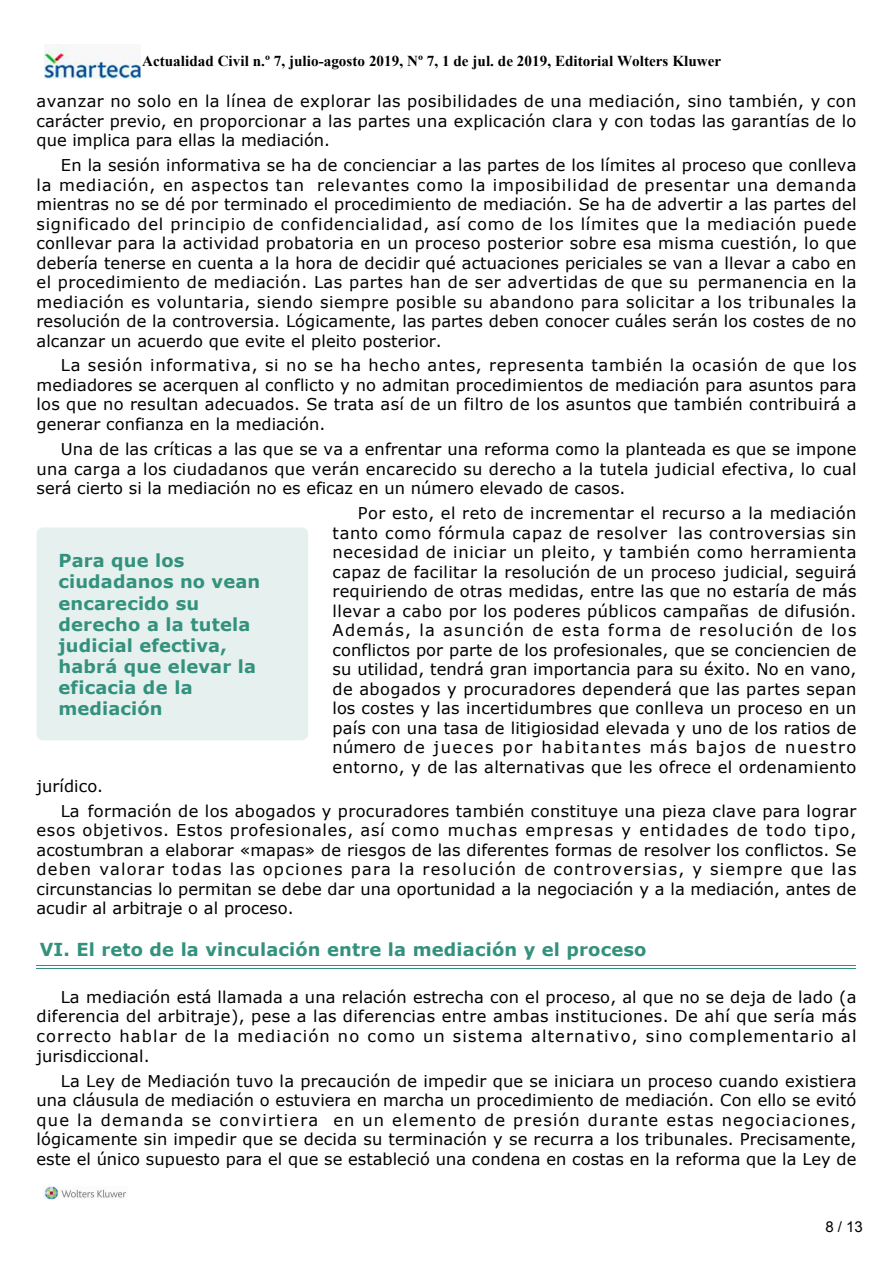
<style>
.page{position:relative;width:893px;height:1263px;background:#fff}
.page>*{position:absolute;margin:0;border:0;box-sizing:border-box;transform-origin:0 0}
.t1{font:700 17.85px/21.1px "Verdana";letter-spacing:.01em;color:#33917d}
.t2{font:16.2px/19.5px "Verdana";letter-spacing:.005em;color:#000;text-align:justify}
.t3{font:700 15.15px "Times New Roman";color:#000}
.t4{font:15px "Arial";color:#000}
</style>
<div class="page">
<hr style="left:37px;top:966px;width:819px;height:1px;background:#33917d">
<hr style="left:37px;top:968px;width:819px;height:1px;background:#33917d">
<div style="left:37px;top:527px;width:271px;height:213px;background:#e6f1ef;border-radius:7px"></div>
<img style="left:44px;top:44px;width:97px;height:35px">
<img style="left:43px;top:1186px;width:84px;height:13px">
<p class="t3" style="left:142px;top:56px;width:580px">Actualidad Civil n.º 7, julio-agosto 2019, Nº 7, 1 de jul. de 2019, Editorial Wolters Kluwer</p>
<p class="t2" style="left:37px;top:93px;width:821px">avanzar no solo en la línea de explorar las posibilidades de una mediación, sino también, y con carácter previo, en proporcionar a las partes una explicación clara y con todas las garantías de lo que implica para ellas la mediación.</p>
<p class="t2" style="left:37px;top:157px;width:821px;text-indent:24px">En la sesión informativa se ha de concienciar a las partes de los límites al proceso que conlleva la mediación, en aspectos tan relevantes como la imposibilidad de presentar una demanda mientras no se dé por terminado el procedimiento de mediación. Se ha de advertir a las partes del significado del principio de confidencialidad, así como de los límites que la mediación puede conllevar para la actividad probatoria en un proceso posterior sobre esa misma cuestión, lo que debería tenerse en cuenta a la hora de decidir qué actuaciones periciales se van a llevar a cabo en el procedimiento de mediación. Las partes han de ser advertidas de que su permanencia en la mediación es voluntaria, siendo siempre posible su abandono para solicitar a los tribunales la resolución de la controversia. Lógicamente, las partes deben conocer cuáles serán los costes de no alcanzar un acuerdo que evite el pleito posterior.</p>
<p class="t2" style="left:37px;top:357px;width:821px;text-indent:24px">La sesión informativa, si no se ha hecho antes, representa también la ocasión de que los mediadores se acerquen al conflicto y no admitan procedimientos de mediación para asuntos para los que no resultan adecuados. Se trata así de un filtro de los asuntos que también contribuirá a generar confianza en la mediación.</p>
<p class="t2" style="left:37px;top:441px;width:821px;text-indent:24px">Una de las críticas a las que se va a enfrentar una reforma como la planteada es que se impone una carga a los ciudadanos que verán encarecido su derecho a la tutela judicial efectiva, lo cual será cierto si la mediación no es eficaz en un número elevado de casos.</p>
<p class="t2" style="left:332px;top:505px;width:525px;text-indent:25px">Por esto, el reto de incrementar el recurso a la mediación tanto como fórmula capaz de resolver las controversias sin necesidad de iniciar un pleito, y también como herramienta capaz de facilitar la resolución de un proceso judicial, seguirá requiriendo de otras medidas, entre las que no estaría de más llevar a cabo por los poderes públicos campañas de difusión.<br>Además, la asunción de esta forma de resolución de los conflictos por parte de los profesionales, que se conciencien de su utilidad, tendrá gran importancia para su éxito. No en vano, de abogados y procuradores dependerá que las partes sepan los costes y las incertidumbres que conlleva un proceso en un país con una tasa de litigiosidad elevada y uno de los ratios de número de jueces por habitantes más bajos de nuestro entorno, y de las alternativas que les ofrece el ordenamiento</p>
<p class="t2" style="left:61px;top:776px;width:797px;line-height:24.5px;text-indent:-24px">jurídico.<br>La formación de los abogados y procuradores también constituye una pieza clave para lograr</p>
<p class="t2" style="left:37px;top:822px;width:821px">esos objetivos. Estos profesionales, así como muchas empresas y entidades de todo tipo, acostumbran a elaborar «mapas» de riesgos de las diferentes formas de resolver los conflictos. Se deben valorar todas las opciones para la resolución de controversias, y siempre que las circunstancias lo permitan se debe dar una oportunidad a la negociación y a la mediación, antes de acudir al arbitraje o al proceso.</p>
<p class="t1" style="left:40px;top:940px;width:608px">VI. El reto de la vinculación entre la mediación y el proceso</p>
<p class="t2" style="left:37px;top:989px;width:821px;text-indent:24px">La mediación está llamada a una relación estrecha con el proceso, al que no se deja de lado (a diferencia del arbitraje), pese a las diferencias entre ambas instituciones. De ahí que sería más correcto hablar de la mediación no como un sistema alternativo, sino complementario al jurisdiccional.</p>
<p class="t2" style="left:37px;top:1072px;width:821px;text-indent:24px">La Ley de Mediación tuvo la precaución de impedir que se iniciara un proceso cuando existiera una cláusula de mediación o estuviera en marcha un procedimiento de mediación. Con ello se evitó que la demanda se convirtiera en un elemento de presión durante estas negociaciones, lógicamente sin impedir que se decida su terminación y se recurra a los tribunales. Precisamente, este el único supuesto para el que se estableció una condena en costas en la reforma que la Ley de</p>
<p class="t1" style="left:58px;top:552px;width:203px">Para que los ciudadanos no vean encarecido su derecho a la tutela judicial efectiva, habrá que elevar la eficacia de la mediación</p>
<p class="t4" style="left:825px;top:1221px;width:39px">8 / 13</p>
</div>
